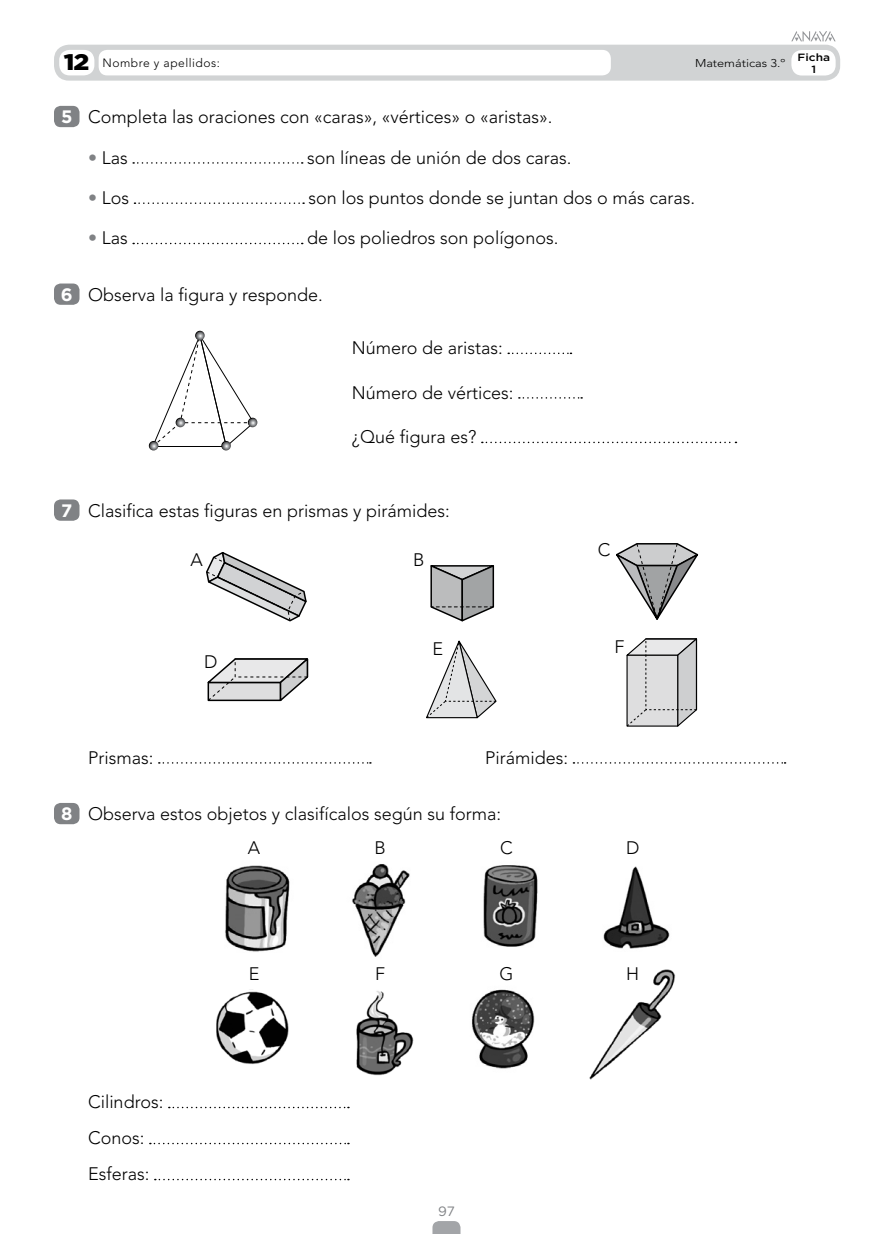
<style>
.page{position:relative;width:893px;height:1234px;background:#fff}
.page>*{position:absolute;margin:0;border:0;box-sizing:border-box;transform-origin:0 0}
.nuclNumPequeno{font:900 22.5px "Gotham";color:#000;scale:1.13 1}
.nuclTexAct{font:300 18px "Avenir LT Std";color:#000}
.nuclTexActSinEscribi{font:300 18px "Avenir LT Std";color:#000}
.nuclTexBase{font:300 18px "Avenir LT Std";color:#000}
.t1{font:700 18px "Gotham";color:#fff}
.geneFolio{font:13.5px "Gotham";color:#808285}
.nuclTextoNombreP{font:300 12px "Avenir LT Std";letter-spacing:.04em;color:#000}
.nuclTextoAsignaturaP{font:300 11.25px "Avenir LT Std";color:#000;scale:1.13 1}
.nuclTextoFichaP{font:500 10.5px/12px "Gotham";color:#000;text-align:center;scale:1.13 1}
.s1{color:#808285}
</style>
<div class="page">
<svg style="left:432px;top:1221px;width:28px;height:12px"></svg>
<div style="left:54px;top:106px;width:26px;height:21px;background:#808285;border-radius:7px"></div>
<svg style="left:133px;top:162px;width:170px;height:2px"></svg>
<svg style="left:134px;top:202px;width:170px;height:2px"></svg>
<svg style="left:133px;top:243px;width:170px;height:1px"></svg>
<div style="left:54px;top:283px;width:26px;height:22px;background:#808285;border-radius:7px"></div>
<svg style="left:508px;top:352px;width:63px;height:2px"></svg>
<svg style="left:519px;top:397px;width:63px;height:1px"></svg>
<svg style="left:482px;top:441px;width:254px;height:2px"></svg>
<div style="left:54px;top:499px;width:26px;height:21px;background:#808285;border-radius:7px"></div>
<svg style="left:159px;top:762px;width:212px;height:1px"></svg>
<svg style="left:573px;top:762px;width:212px;height:1px"></svg>
<div style="left:54px;top:802px;width:26px;height:22px;background:#808285;border-radius:7px"></div>
<svg style="left:169px;top:1106px;width:180px;height:1px"></svg>
<svg style="left:150px;top:1142px;width:199px;height:1px"></svg>
<svg style="left:155px;top:1178px;width:194px;height:1px"></svg>
<div style="left:54px;top:45px;width:786px;height:36px;background:#d1d3d4;border-radius:15px"></div>
<div style="left:791px;top:50px;width:45px;height:25px;background:#fff;border-radius:10px"></div>
<div style="left:99px;top:50px;width:512px;height:25px;background:#fff;border-radius:9px"></div>
<div style="left:59px;top:50px;width:35px;height:25px;background:#fff;border-radius:10px"></div>
<svg style="left:791px;top:31px;width:45px;height:10px"></svg>
<svg style="left:149px;top:331px;width:108px;height:119px"></svg>
<svg style="left:206px;top:552px;width:101px;height:70px"></svg>
<svg style="left:207px;top:658px;width:102px;height:44px"></svg>
<svg style="left:430px;top:565px;width:65px;height:57px;background:#a4a5a6"></svg>
<svg style="left:426px;top:640px;width:71px;height:78px"></svg>
<svg style="left:616px;top:543px;width:83px;height:77px"></svg>
<svg style="left:626px;top:638px;width:72px;height:89px;background:#c9c9ca"></svg>
<img style="left:589px;top:969px;width:87px;height:111px">
<img style="left:603px;top:866px;width:67px;height:83px">
<img style="left:483px;top:865px;width:55px;height:82px">
<img style="left:472px;top:989px;width:63px;height:80px">
<img style="left:216px;top:989px;width:73px;height:75px">
<img style="left:356px;top:991px;width:58px;height:85px">
<img style="left:225px;top:865px;width:65px;height:87px">
<img style="left:352px;top:864px;width:58px;height:93px">
<div style="left:403px;top:979px;width:23px;height:31px;background:#fff"></div>
<p class="nuclNumPequeno" style="left:64px;top:47px;width:24px">12</p>
<p class="nuclTextoNombreP" style="left:103px;top:56px;width:119px">Nombre y apellidos:</p>
<p class="nuclTextoAsignaturaP" style="left:695px;top:56px;width:82px">Matemáticas 3.º</p>
<p class="nuclTextoFichaP" style="left:798px;top:51px;width:30px">Ficha<br>1</p>
<p class="t1" style="left:61px;top:105px;width:13px">5</p>
<p class="nuclTexAct" style="left:88px;top:107px;width:466px">Completa las oraciones con «caras», «vértices» o «aristas».</p>
<p class="nuclTexActSinEscribi" style="left:88px;top:147px;width:41px"><span class="s1">•</span> Las</p>
<p class="nuclTexActSinEscribi" style="left:307px;top:147px;width:266px">son líneas de unión de dos caras.</p>
<p class="nuclTexActSinEscribi" style="left:88px;top:187px;width:43px"><span class="s1">•</span> Los</p>
<p class="nuclTexActSinEscribi" style="left:308px;top:187px;width:388px">son los puntos donde se juntan dos o más caras.</p>
<p class="nuclTexActSinEscribi" style="left:88px;top:227px;width:41px"><span class="s1">•</span> Las</p>
<p class="nuclTexActSinEscribi" style="left:307px;top:227px;width:253px">de los poliedros son polígonos.</p>
<p class="t1" style="left:61px;top:282px;width:13px">6</p>
<p class="nuclTexAct" style="left:88px;top:284px;width:236px">Observa la figura y responde.</p>
<p class="nuclTexActSinEscribi" style="left:352px;top:337px;width:153px">Número de aristas:</p>
<p class="nuclTexActSinEscribi" style="left:352px;top:382px;width:163px">Número de vértices:</p>
<p class="nuclTexActSinEscribi" style="left:352px;top:426px;width:126px">¿Qué figura es?</p>
<p class="t1" style="left:61px;top:498px;width:13px">7</p>
<p class="nuclTexAct" style="left:88px;top:500px;width:363px">Clasifica estas figuras en prismas y pirámides:</p>
<p class="nuclTexBase" style="left:190px;top:549px;width:14px">A</p>
<p class="nuclTexBase" style="left:413px;top:549px;width:13px">B</p>
<p class="nuclTexBase" style="left:598px;top:538px;width:14px">C</p>
<p class="nuclTexBase" style="left:204px;top:651px;width:15px">D</p>
<p class="nuclTexBase" style="left:432px;top:638px;width:12px">E</p>
<p class="nuclTexBase" style="left:614px;top:635px;width:12px">F</p>
<p class="nuclTexActSinEscribi" style="left:88px;top:746px;width:67px">Prismas:</p>
<p class="nuclTexActSinEscribi" style="left:485px;top:746px;width:84px">Pirámides:</p>
<p class="t1" style="left:61px;top:801px;width:13px">8</p>
<p class="nuclTexAct" style="left:88px;top:803px;width:415px">Observa estos objetos y clasifícalos según su forma:</p>
<p class="nuclTexBase" style="left:248px;top:837px;width:14px">A</p>
<p class="nuclTexBase" style="left:375px;top:837px;width:13px">B</p>
<p class="nuclTexBase" style="left:500px;top:837px;width:14px">C</p>
<p class="nuclTexBase" style="left:626px;top:837px;width:15px">D</p>
<p class="nuclTexBase" style="left:249px;top:962px;width:12px">E</p>
<p class="nuclTexBase" style="left:375px;top:962px;width:12px">F</p>
<p class="nuclTexBase" style="left:499px;top:962px;width:16px">G</p>
<p class="nuclTexBase" style="left:626px;top:962px;width:14px">H</p>
<p class="nuclTexAct" style="left:88px;top:1091px;width:77px">Cilindros:</p>
<p class="nuclTexAct" style="left:88px;top:1127px;width:58px">Conos:</p>
<p class="nuclTexAct" style="left:88px;top:1163px;width:63px">Esferas:</p>
<p class="geneFolio" style="left:438px;top:1202px;width:18px">97</p>
</div>
